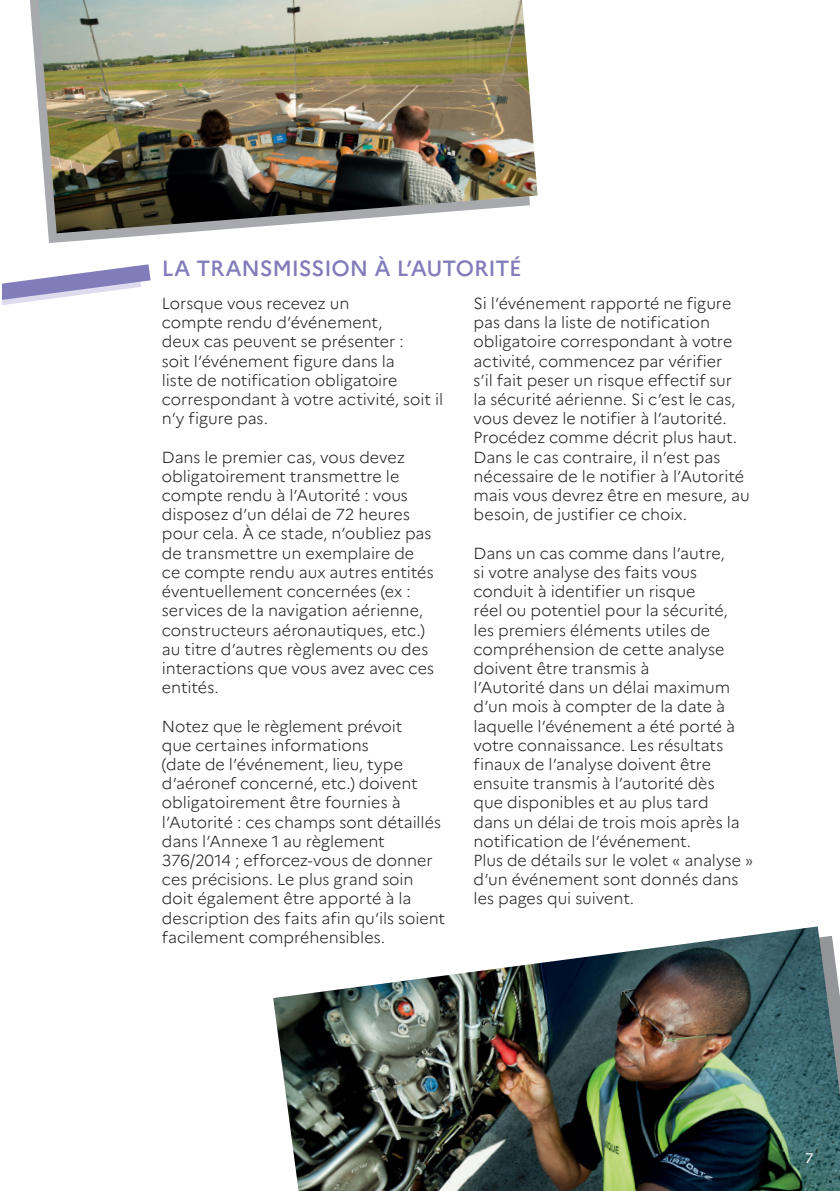
<style>
.page{position:relative;width:840px;height:1191px;background:#fff}
.page>*{position:absolute;margin:0;border:0;box-sizing:border-box;transform-origin:0 0}
.sous_titre{font:500 22px "Marianne";letter-spacing:-.01em;color:#827cba}
.texte{font:300 16px/19.2px "Marianne";letter-spacing:-.005em;color:#231f20}
.t1{font:14px "Marianne";color:#fff}
</style>
<div class="page">
<img style="left:273px;top:926px;width:566px;height:265px">
<svg style="left:30px;top:0;width:146px;height:243px"></svg>
<img style="left:38px;top:0;width:499px;height:233px">
<svg style="left:2px;top:264px;width:148px;height:41px"></svg>
<p class="sous_titre" style="left:162px;top:255px;width:361px">LA TRANSMISSION À L’AUTORITÉ</p>
<p class="texte" style="left:162px;top:294px;width:283px">Lorsque vous recevez un<br>compte rendu d’événement,<br>deux cas peuvent se présenter :<br>soit l’événement figure dans la<br>liste de notification obligatoire correspondant à votre activité, soit il n’y figure pas.</p>
<p class="texte" style="left:162px;top:447px;width:273px">Dans le premier cas, vous devez obligatoirement transmettre le compte rendu à l’Autorité : vous disposez d’un délai de 72 heures pour cela. À ce stade, n’oubliez pas de transmettre un exemplaire de ce compte rendu aux autres entités éventuellement concernées (ex : services de la navigation aérienne, constructeurs aéronautiques, etc.) au titre d’autres règlements ou des interactions que vous avez avec ces entités.</p>
<p class="texte" style="left:162px;top:716px;width:284px">Notez que le règlement prévoit<br>que certaines informations<br>(date de l’événement, lieu, type d’aéronef concerné, etc.) doivent obligatoirement être fournies à l’Autorité : ces champs sont détaillés dans l’Annexe 1 au règlement 376/2014 ; efforcez-vous de donner ces précisions. Le plus grand soin doit également être apporté à la description des faits afin qu’ils soient facilement compréhensibles.</p>
<p class="texte" style="left:473px;top:294px;width:277px">Si l’événement rapporté ne figure pas dans la liste de notification obligatoire correspondant à votre activité, commencez par vérifier<br>s’il fait peser un risque effectif sur<br>la sécurité aérienne. Si c’est le cas, vous devez le notifier à l’autorité.<br>Procédez comme décrit plus haut.<br>Dans le cas contraire, il n’est pas nécessaire de le notifier à l’Autorité mais vous devrez être en mesure, au besoin, de justifier ce choix.</p>
<p class="texte" style="left:473px;top:543px;width:267px">Dans un cas comme dans l’autre, si votre analyse des faits vous conduit à identifier un risque<br>réel ou potentiel pour la sécurité, les premiers éléments utiles de compréhension de cette analyse doivent être transmis à<br>l’Autorité dans un délai maximum d’un mois à compter de la date à laquelle l’événement a été porté à votre connaissance. Les résultats finaux de l’analyse doivent être ensuite transmis à l’autorité dès que disponibles et au plus tard dans un délai de trois mois après la notification de l’événement.</p>
<p class="texte" style="left:473px;top:850px;width:281px">Plus de détails sur le volet « analyse » d’un événement sont donnés dans les pages qui suivent.</p>
<p class="t1" style="left:804px;top:1149px;width:10px">7</p>
</div>
